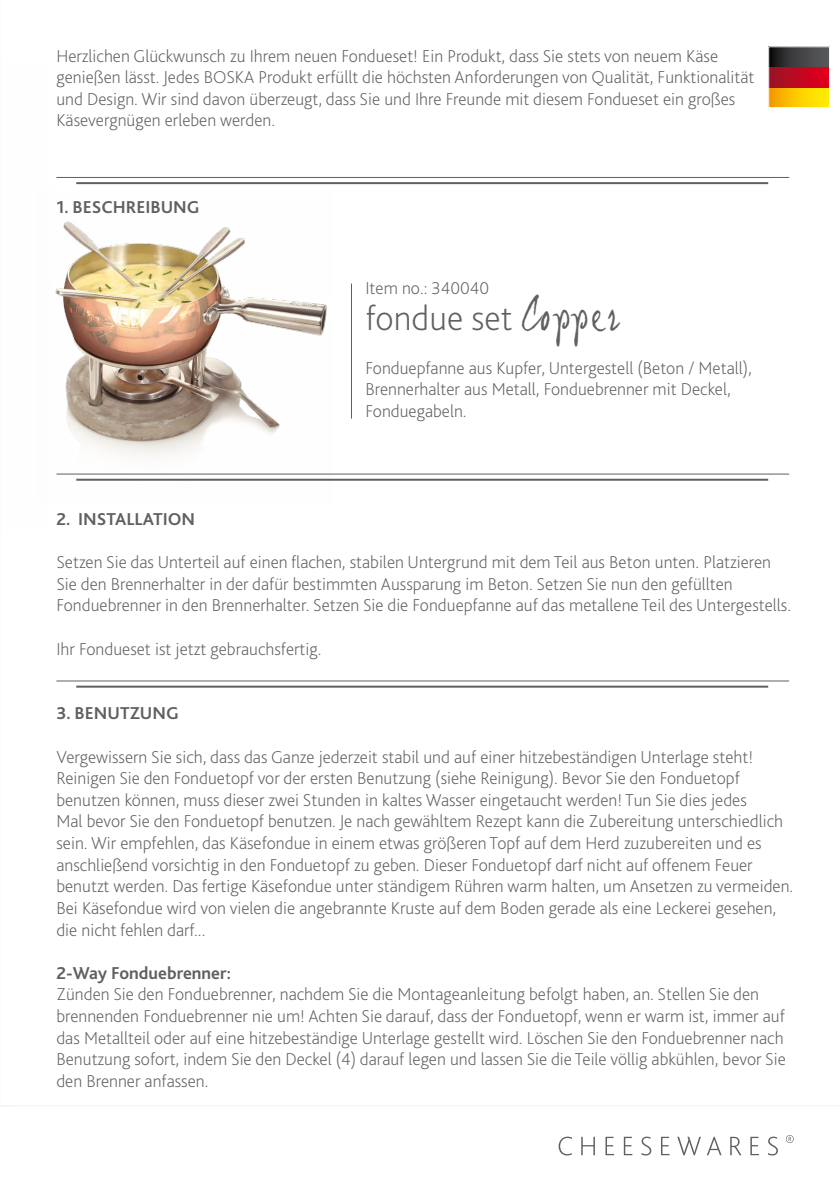
<style>
.page{position:relative;width:840px;height:1191px;background:#fff}
.page>*{position:absolute;margin:0;border:0;box-sizing:border-box;transform-origin:0 0}
.t1{font:200 36px "Bliss 2";color:#5f6062}
.t2{font:200 18px/21.6px "Bliss 2";color:#5f6062}
.t3{font:700 18px "Bliss 2";color:#5f6062}
.s1{font-family:"Joe Hand 2";font-weight:400;font-size:42px}
</style>
<div class="page">
<svg style="left:558px;top:1135px;width:235px;height:20px"></svg>
<hr style="left:0;top:1105px;width:839px;height:1px;background:#f2f2f3">
<svg style="left:770px;top:49px;width:57px;height:18px"></svg>
<div style="left:768px;top:87px;width:61px;height:21px;background:linear-gradient(to right,#f69c00,#fff600)"></div>
<div style="left:768px;top:67px;width:61px;height:20px;background:linear-gradient(to right,#971526,#e6001b)"></div>
<div style="left:768px;top:47px;width:61px;height:61px;border:1px solid #fff"></div>
<img style="left:55px;top:221px;width:277px;height:258px">
<hr style="left:351px;top:283px;width:1px;height:135px;background:#5f6062">
<hr style="left:56px;top:177px;width:732px;height:1px;background:#5f6062">
<hr style="left:76px;top:182px;width:691px;height:2px;background:#5f6062">
<hr style="left:56px;top:473px;width:732px;height:1px;background:#5f6062">
<hr style="left:76px;top:479px;width:691px;height:2px;background:#5f6062">
<hr style="left:56px;top:680px;width:732px;height:1px;background:#5f6062">
<hr style="left:76px;top:685px;width:691px;height:2px;background:#5f6062">
<p class="t2" style="left:56px;top:44px;width:699px">Herzlichen Glückwunsch zu Ihrem neuen Fondueset! Ein Produkt, dass Sie stets von neuem Käse genießen lässt. Jedes BOSKA Produkt erfüllt die höchsten Anforderungen von Qualität, Funktionalität und Design. Wir sind davon überzeugt, dass Sie und Ihre Freunde mit diesem Fondueset ein großes Käsevergnügen erleben werden.</p>
<p class="t3" style="left:56px;top:196px;width:145px">1. BESCHREIBUNG</p>
<p class="t2" style="left:365px;top:277px;width:125px">Item no.: 340040</p>
<h1 class="t1" style="left:365px;top:296px;width:256px">fondue set <span class="s1">Copper</span></h1>
<p class="t2" style="left:365px;top:356px;width:387px">Fonduepfanne aus Kupfer, Untergestell (Beton / Metall),<br>Brennerhalter aus Metall, Fonduebrenner mit Deckel,<br>Fonduegabeln.</p>
<p class="t3" style="left:56px;top:508px;width:140px">2. INSTALLATION</p>
<p class="t2" style="left:56px;top:551px;width:735px">Setzen Sie das Unterteil auf einen flachen, stabilen Untergrund mit dem Teil aus Beton unten. Platzieren<br>Sie den Brennerhalter in der dafür bestimmten Aussparung im Beton. Setzen Sie nun den gefüllten<br>Fonduebrenner in den Brennerhalter. Setzen Sie die Fonduepfanne auf das metallene Teil des Untergestells.</p>
<p class="t2" style="left:56px;top:637px;width:266px">Ihr Fondueset ist jetzt gebrauchsfertig.</p>
<p class="t3" style="left:56px;top:702px;width:124px">3. BENUTZUNG</p>
<p class="t2" style="left:56px;top:745px;width:738px">Vergewissern Sie sich, dass das Ganze jederzeit stabil und auf einer hitzebeständigen Unterlage steht!<br>Reinigen Sie den Fonduetopf vor der ersten Benutzung (siehe Reinigung). Bevor Sie den Fonduetopf benutzen können, muss dieser zwei Stunden in kaltes Wasser eingetaucht werden! Tun Sie dies jedes<br>Mal bevor Sie den Fonduetopf benutzen. Je nach gewähltem Rezept kann die Zubereitung unterschiedlich sein. Wir empfehlen, das Käsefondue in einem etwas größeren Topf auf dem Herd zuzubereiten und es anschließend vorsichtig in den Fonduetopf zu geben. Dieser Fonduetopf darf nicht auf offenem Feuer benutzt werden. Das fertige Käsefondue unter ständigem Rühren warm halten, um Ansetzen zu vermeiden.<br>Bei Käsefondue wird von vielen die angebrannte Kruste auf dem Boden gerade als eine Leckerei gesehen, die nicht fehlen darf...</p>
<p class="t3" style="left:56px;top:961px;width:176px">2-Way Fonduebrenner:</p>
<p class="t2" style="left:56px;top:983px;width:730px">Zünden Sie den Fonduebrenner, nachdem Sie die Montageanleitung befolgt haben, an. Stellen Sie den brennenden Fonduebrenner nie um! Achten Sie darauf, dass der Fonduetopf, wenn er warm ist, immer auf das Metallteil oder auf eine hitzebeständige Unterlage gestellt wird. Löschen Sie den Fonduebrenner nach Benutzung sofort, indem Sie den Deckel (4) darauf legen und lassen Sie die Teile völlig abkühlen, bevor Sie den Brenner anfassen.</p>
</div>
